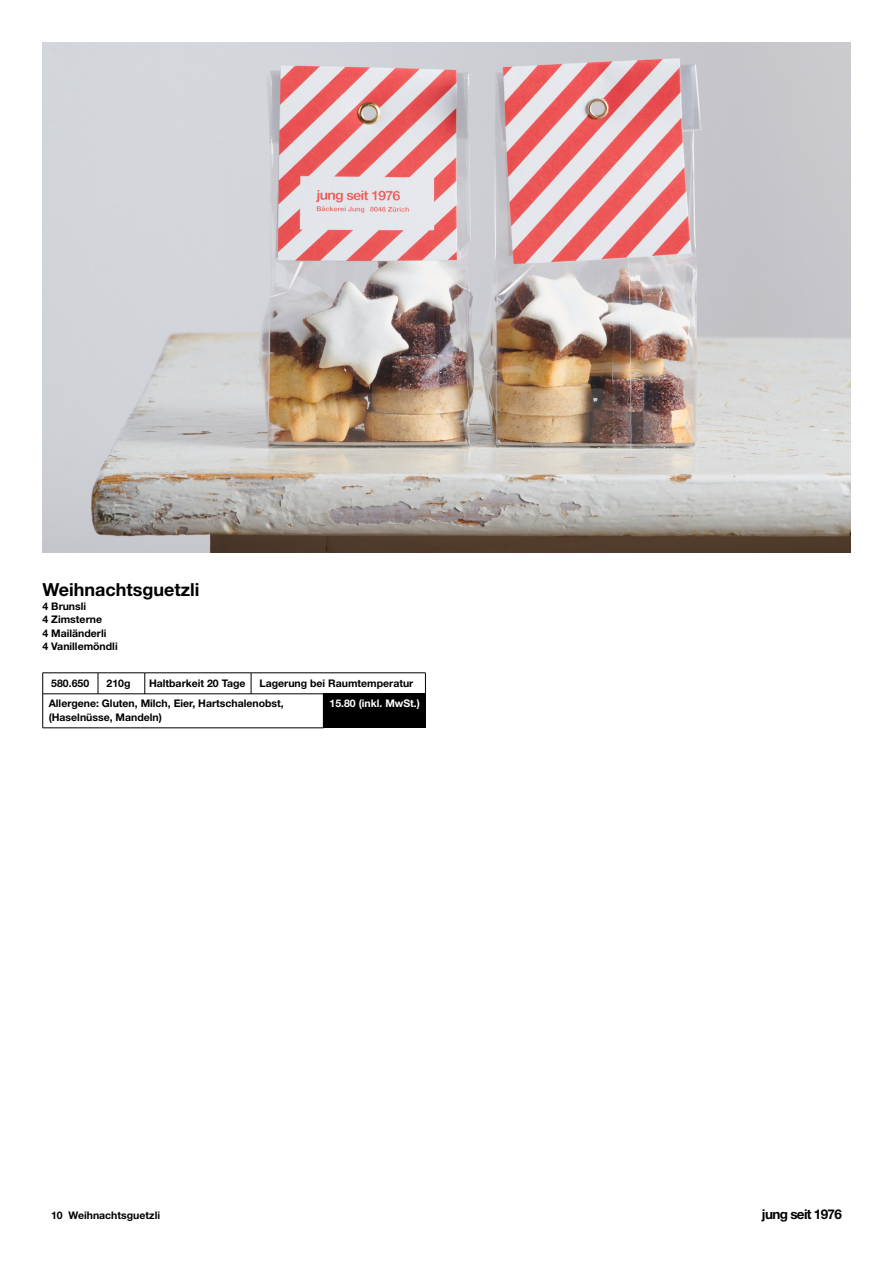
<style>
.page{position:relative;width:893px;height:1263px;background:#fff}
.page>*{position:absolute;margin:0;border:0;box-sizing:border-box;transform-origin:0 0}
.t1{font:700 18px "Helvetica Neue LT Std";color:#000}
.t2{font:700 13.5px "Helvetica Neue LT Std";letter-spacing:-.05em;color:#000}
.t3{font:700 10.5px/13.5px "Helvetica Neue LT Std";color:#000}
.t4{font:700 10.5px "Helvetica Neue LT Std";color:#fff}
</style>
<div class="page">
<img style="left:43px;top:43px;width:807px;height:510px">
<div style="left:323px;top:694px;width:103px;height:34px;background:#000"></div>
<hr style="left:43px;top:672px;width:55px;height:1px;background:#000">
<svg style="left:42px;top:673px;width:1px;height:21px"></svg>
<hr style="left:98px;top:672px;width:47px;height:1px;background:#000">
<svg style="left:98px;top:673px;width:1px;height:20px"></svg>
<hr style="left:145px;top:672px;width:106px;height:1px;background:#000">
<svg style="left:145px;top:673px;width:1px;height:20px"></svg>
<hr style="left:251px;top:672px;width:175px;height:1px;background:#000">
<svg style="left:251px;top:673px;width:1px;height:20px"></svg>
<svg style="left:425px;top:673px;width:1px;height:21px"></svg>
<hr style="left:43px;top:693px;width:281px;height:1px;background:#000">
<hr style="left:42px;top:694px;width:1px;height:34px;background:#000">
<hr style="left:43px;top:727px;width:281px;height:1px;background:#000">
<h1 class="t1" style="left:43px;top:579px;width:158px">Weihnachtsguetzli</h1>
<p class="t3" style="left:43px;top:599px;width:77px">4 Brunsli<br>4 Zimsterne<br>4 Mailänderli<br>4 Vanillemöndli</p>
<p class="t3" style="left:49px;top:672px;width:366px;line-height:20.5px;text-indent:211px">Lagerung bei Raumtemperatur<br>Allergene: Gluten, Milch, Eier, Hartschalenobst,</p>
<p class="t3" style="left:49px;top:710px;width:115px">(Haselnüsse, Mandeln)</p>
<p class="t3" style="left:51px;top:676px;width:39px">580.650</p>
<p class="t3" style="left:107px;top:676px;width:25px">210g</p>
<p class="t3" style="left:149px;top:676px;width:98px">Haltbarkeit 20 Tage</p>
<p class="t4" style="left:330px;top:697px;width:92px">15.80 (inkl. MwSt.)</p>
<p class="t3" style="left:51px;top:1208px;width:111px">10 Weihnachtsguetzli</p>
<p class="t2" style="left:762px;top:1205px;width:82px">jung seit 1976</p>
</div>
